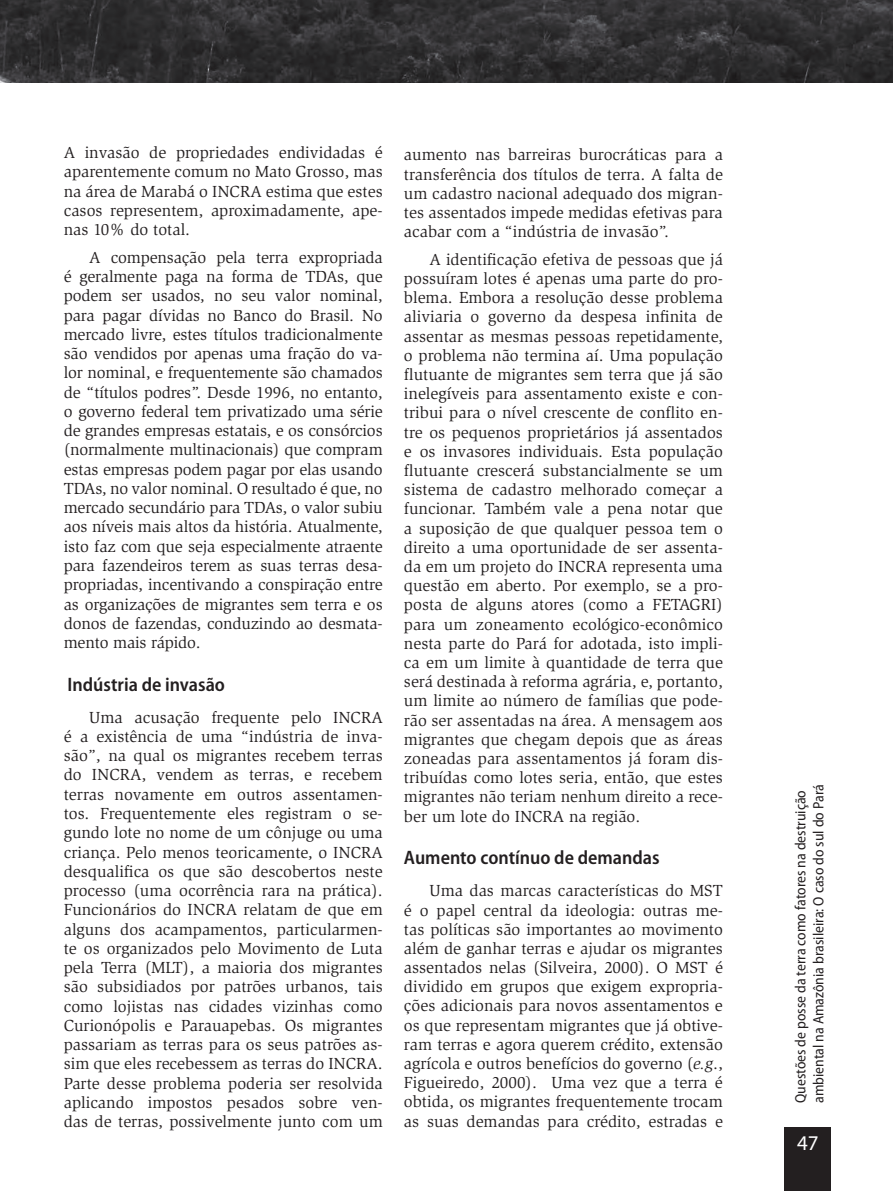
<style>
.page{position:relative;width:893px;height:1191px;background:#fff}
.page>*{position:absolute;margin:0;border:0;box-sizing:border-box;transform-origin:0 0}
.t1{font:21px "Myriad Pro";color:#fff}
._03_3_subtítulo_1_in{font:600 semi-condensed 19.5px "Myriad Pro";color:#231f20}
._05_texto{font:16.5px/19.2px "Slimbach Std";color:#231f20;text-align:justify}
.t2{font:semi-condensed 15px/18px "Myriad Pro";color:#231f20}
.s1{font-style:italic}
</style>
<div class="page">
<svg style="left:0;top:0;width:893px;height:83px;background:#313031"></svg>
<div style="left:784px;top:1127px;width:47px;height:64px;background:#231f20"></div>
<p class="_05_texto" style="left:64px;top:143px;width:320px">A invasão de propriedades endividadas é aparentemente comum no Mato Grosso, mas na área de Marabá o INCRA estima que estes casos representem, aproximadamente, ape&shy;nas 10% do total.</p>
<p class="_05_texto" style="left:64px;top:248px;width:320px;text-indent:26px">A compensação pela terra expropriada é geralmente paga na forma de TDAs, que podem ser usados, no seu valor nominal, para pagar dívidas no Banco do Brasil. No mercado livre, estes títulos tradicionalmente são vendidos por apenas uma fração do va&shy;lor nominal, e frequentemente são chamados de “títulos podres”. Desde 1996, no entanto, o governo federal tem privatizado uma série de grandes empresas estatais, e os consórcios (normalmente multinacionais) que compram estas empresas podem pagar por elas usando TDAs, no valor nominal. O resultado é que, no mercado secundário para TDAs, o valor subiu aos níveis mais altos da história. Atualmente, isto faz com que seja especialmente atraente para fazendeiros terem as suas terras desa&shy;propriadas, incentivando a conspiração entre as organizações de migrantes sem terra e os donos de fazendas, conduzindo ao desmata&shy;mento mais rápido.</p>
<p class="_03_3_subtítulo_1_in" style="left:68px;top:672px;width:159px">Indústria de invasão</p>
<p class="_05_texto" style="left:64px;top:707px;width:320px;text-indent:26px">Uma acusação frequente pelo INCRA é a existência de uma “indústria de inva&shy;são”, na qual os migrantes recebem terras do INCRA, vendem as terras, e recebem terras novamente em outros assentamen&shy;tos. Frequentemente eles registram o se&shy;gundo lote no nome de um cônjuge ou uma criança. Pelo menos teoricamente, o INCRA desqualifica os que são descobertos neste processo (uma ocorrência rara na prática).<br>Funcionários do INCRA relatam de que em alguns dos acampamentos, particularmen&shy;te os organizados pelo Movimento de Luta pela Terra (MLT), a maioria dos migrantes são subsidiados por patrões urbanos, tais como lojistas nas cidades vizinhas como Curionópolis e Parauapebas. Os migrantes passariam as terras para os seus patrões as&shy;sim que eles recebessem as terras do INCRA.<br>Parte desse problema poderia ser resolvida aplicando impostos pesados sobre ven&shy;das de terras, possivelmente junto com um</p>
<p class="_05_texto" style="left:404px;top:145px;width:320px">aumento nas barreiras burocráticas para a transferência dos títulos de terra. A falta de um cadastro nacional adequado dos migran&shy;tes assentados impede medidas efetivas para acabar com a “indústria de invasão”.</p>
<p class="_05_texto" style="left:404px;top:250px;width:320px;text-indent:26px">A identificação efetiva de pessoas que já possuíram lotes é apenas uma parte do pro&shy;blema. Embora a resolução desse problema aliviaria o governo da despesa infinita de assentar as mesmas pessoas repetidamente, o problema não termina aí. Uma população flutuante de migrantes sem terra que já são inelegíveis para assentamento existe e con&shy;tribui para o nível crescente de conflito en&shy;tre os pequenos proprietários já assentados e os invasores individuais. Esta população flutuante crescerá substancialmente se um sistema de cadastro melhorado começar a funcionar. Também vale a pena notar que a suposição de que qualquer pessoa tem o direito a uma oportunidade de ser assenta&shy;da em um projeto do INCRA representa uma questão em aberto. Por exemplo, se a pro&shy;posta de alguns atores (como a FETAGRI) para um zoneamento ecológico-econômico nesta parte do Pará for adotada, isto impli&shy;ca em um limite à quantidade de terra que será destinada à reforma agrária, e, portanto, um limite ao número de famílias que pode&shy;rão ser assentadas na área. A mensagem aos migrantes que chegam depois que as áreas zoneadas para assentamentos já foram dis&shy;tribuídas como lotes seria, então, que estes migrantes não teriam nenhum direito a rece&shy;ber um lote do INCRA na região.</p>
<p class="_03_3_subtítulo_1_in" style="left:404px;top:845px;width:257px">Aumento contínuo de demandas</p>
<p class="_05_texto" style="left:404px;top:881px;width:320px;text-indent:26px">Uma das marcas características do MST é o papel central da ideologia: outras me&shy;tas políticas são importantes ao movimento além de ganhar terras e ajudar os migrantes assentados nelas (Silveira, 2000). O MST é dividido em grupos que exigem expropria&shy;ções adicionais para novos assentamentos e os que representam migrantes que já obtive&shy;ram terras e agora querem crédito, extensão agrícola e outros benefícios do governo (<span class="s1">e.g</span>., Figueiredo, 2000). Uma vez que a terra é obtida, os migrantes frequentemente trocam as suas demandas para crédito, estradas e</p>
<p class="t2" style="left:791px;top:1103px;width:320px;rotate:-90deg">Questões de posse da terra como fatores na destruição ambiental na Amazônia brasileira: O caso do sul do Pará</p>
<p class="t1" style="left:797px;top:1130px;width:23px">47</p>
</div>
